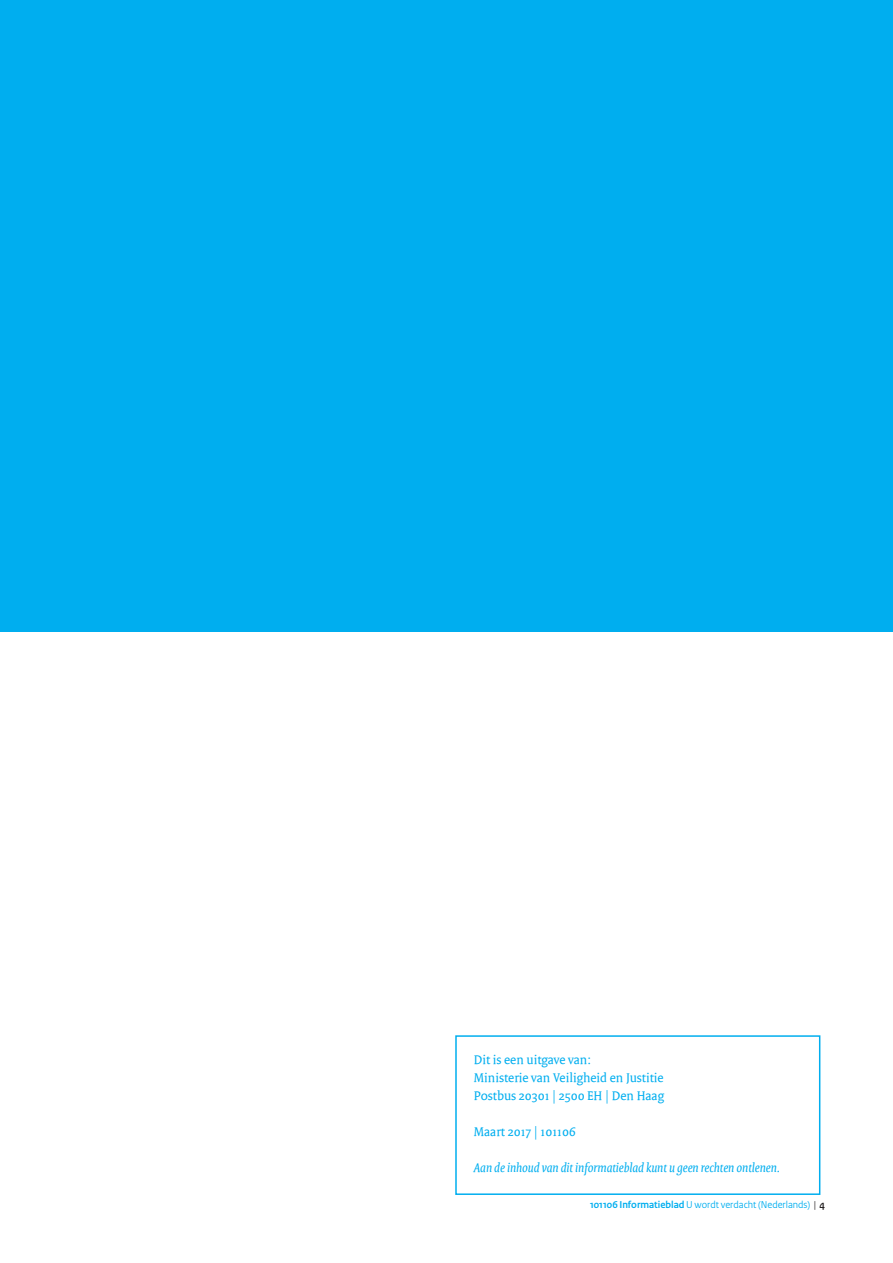
<style>
.page{position:relative;width:893px;height:1263px;background:#fff}
.page>*{position:absolute;margin:0;border:0;box-sizing:border-box;transform-origin:0 0}
.t1{font:13.5px/18px "Rijksoverheid Serif";color:#00aeef}
.t2{font:italic 13.5px "Rijksoverheid Serif";color:#00aeef}
.t3{font:10.5px "Rijksoverheid Sans Heading";color:#00aeef}
.s1{font-weight:700}
.s2{color:#231f20}
.s3{font-weight:700;color:#231f20}
</style>
<div class="page">
<div style="left:0;top:0;width:893px;height:631px;background:#00aeef"></div>
<div style="left:455px;top:1035px;width:365px;height:160px;border:2px solid #00aeef"></div>
<p class="t1" style="left:474px;top:1050px;width:192px">Dit is een uitgave van:<br>Ministerie van Veiligheid en Justitie<br>Postbus 20301 | 2500 EH | Den Haag</p>
<p class="t1" style="left:474px;top:1122px;width:103px">Maart 2017 | 101106</p>
<p class="t2" style="left:474px;top:1159px;width:308px">Aan de inhoud van dit informatieblad kunt u geen rechten ontlenen.</p>
<p class="t3" style="left:590px;top:1198px;width:236px"><span class="s1">101106 Informatieblad</span> U wordt verdacht (Nederlands) <span class="s2">|</span> <span class="s3">4</span></p>
</div>
